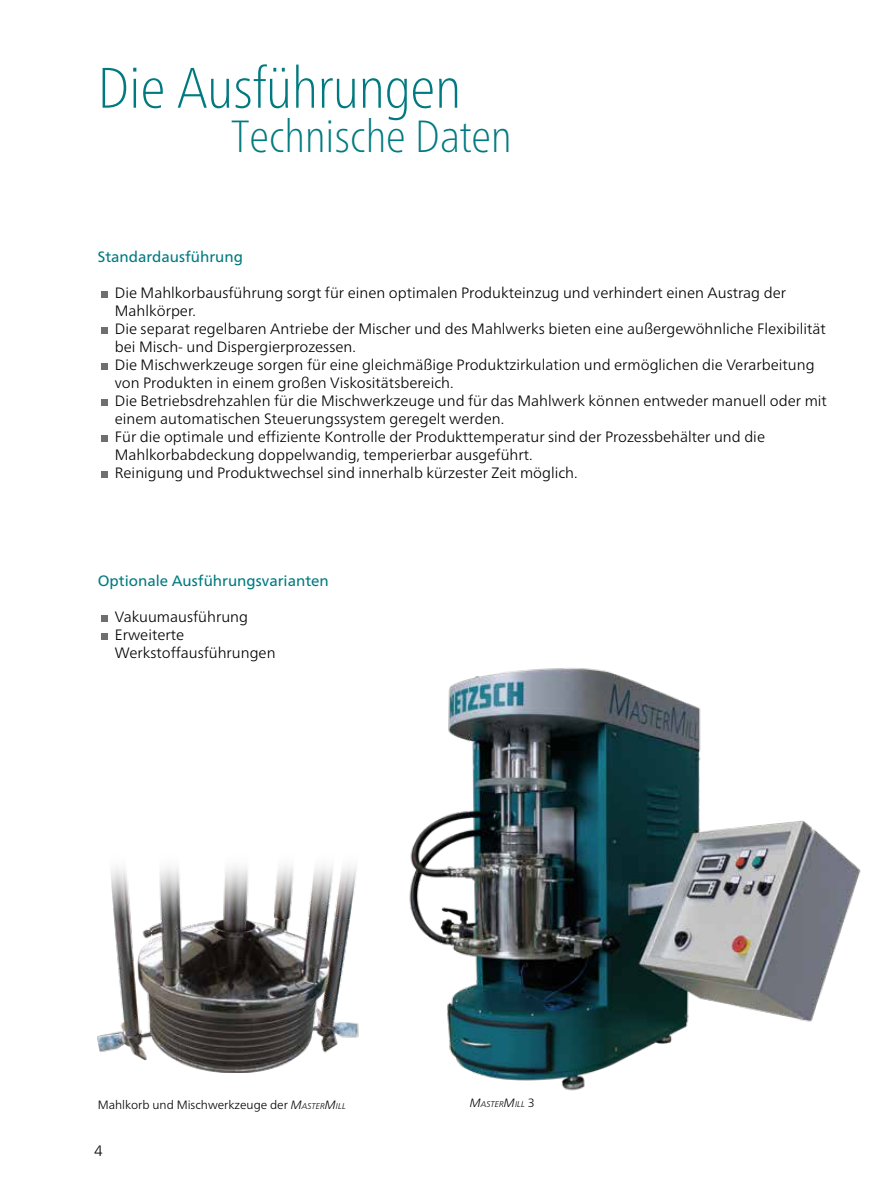
<style>
.page{position:relative;width:893px;height:1191px;background:#fff}
.page>*{position:absolute;margin:0;border:0;box-sizing:border-box;transform-origin:0 0}
.t1{font:100 condensed 57px "Frutiger Neue LTW1 G";color:#007a80}
.t2{font:54px "Frutiger Neue LTW1 G";color:#706f6f}
.t3{font:100 condensed 45px "Frutiger Neue LTW1 G";color:#007a80}
.t4{font:300 15px/18px "Frutiger Neue LTW1 G";color:#000}
.t5{font:15px "Frutiger Neue LTW1 G";color:#007a80}
.t6{font:300 12px "Frutiger Neue LTW1 G";color:#000}
.t7{font:italic 300 8.4px "Frutiger Neue LTW1 G";color:#000}
.s1{font-style:italic}
.s2{font-style:italic;font-size:8.4px}
.s3{font-size:12px}
.s4{font-style:normal;font-size:12px}
</style>
<div class="page">
<img style="left:98px;top:866px;width:261px;height:206px">
<img style="left:409px;top:668px;width:452px;height:423px">
<h1 class="t1" style="left:98px;top:46px;width:365px">Die Ausführungen</h1>
<h3 class="t3" style="left:231px;top:104px;width:282px">Technische Daten</h3>
<p class="t5" style="left:98px;top:248px;width:147px">Standardausführung</p>
<h2 class="t2" style="left:98px;top:258px;width:14px">∙</h2>
<p class="t4" style="left:115px;top:283px;width:673px">Die Mahlkorbausführung sorgt für einen optimalen Produkteinzug und verhindert einen Austrag der<br>Mahlkörper.</p>
<h2 class="t2" style="left:98px;top:294px;width:14px">∙</h2>
<p class="t4" style="left:115px;top:319px;width:713px">Die separat regelbaren Antriebe der Mischer und des Mahlwerks bieten eine außergewöhnliche Flexibilität bei Misch- und Dispergierprozessen.</p>
<h2 class="t2" style="left:98px;top:330px;width:14px">∙</h2>
<p class="t4" style="left:115px;top:355px;width:701px">Die Mischwerkzeuge sorgen für eine gleichmäßige Produktzirkulation und ermöglichen die Verarbeitung von Produkten in einem großen Viskositätsbereich.</p>
<h2 class="t2" style="left:98px;top:366px;width:14px">∙</h2>
<p class="t4" style="left:115px;top:391px;width:714px">Die Betriebsdrehzahlen für die Mischwerkzeuge und für das Mahlwerk können entweder manuell oder mit einem automatischen Steuerungssystem geregelt werden.</p>
<h2 class="t2" style="left:98px;top:402px;width:14px">∙</h2>
<p class="t4" style="left:115px;top:427px;width:652px">Für die optimale und effiziente Kontrolle der Produkttemperatur sind der Prozessbehälter und die<br>Mahlkorbabdeckung doppelwandig, temperierbar ausgeführt.</p>
<h2 class="t2" style="left:98px;top:438px;width:14px">∙</h2>
<p class="t4" style="left:115px;top:463px;width:464px">Reinigung und Produktwechsel sind innerhalb kürzester Zeit möglich.</p>
<p class="t5" style="left:98px;top:572px;width:233px">Optionale Ausführungsvarianten</p>
<h2 class="t2" style="left:98px;top:582px;width:14px">∙</h2>
<p class="t4" style="left:115px;top:607px;width:135px">Vakuumausführung</p>
<h2 class="t2" style="left:98px;top:600px;width:14px">∙</h2>
<p class="t4" style="left:115px;top:625px;width:162px">Erweiterte<br>Werkstoffausführungen</p>
<p class="t6" style="left:98px;top:1097px;width:250px">Mahlkorb und Mischwerkzeuge der <span class="s1">M</span><span class="s2">ASTER</span><span class="s1">M</span><span class="s2">ILL</span></p>
<p class="t7" style="left:470px;top:1099px;width:66px"><span class="s3">M</span>ASTER<span class="s3">M</span>ILL <span class="s4">3</span></p>
<p class="t4" style="left:94px;top:1141px;width:10px">4</p>
</div>
